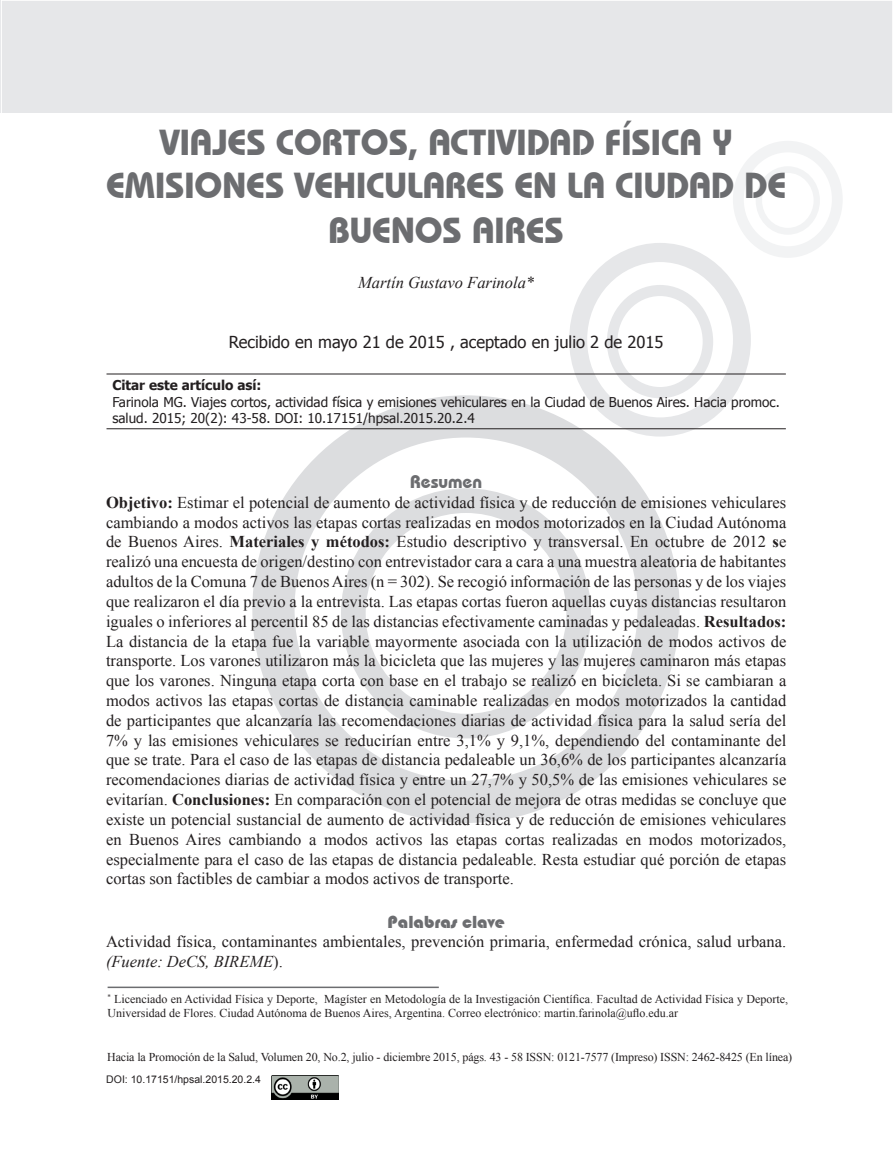
<style>
.page{position:relative;width:893px;height:1149px;background:#fff}
.page>*{position:absolute;margin:0;border:0;box-sizing:border-box;transform-origin:0 0}
.t1{font:700 36px/44.1px "Bauhaus IT Cby BT";color:#6c6d70;text-align:center}
.t2{font:18px "Bauhaus 93";color:#6c6d70}
.t3{font:700 18px "Bauhaus IT Cby BT";color:#6c6d70}
.t4{font:16.5px/19.8px "Times New Roman";color:#231f20;text-align:justify}
.t5{font:16.5px "Tahoma";color:#231f20}
.t6{font:italic 16.5px "Times New Roman";color:#231f20}
.t7{font:13.5px/16.2px "Tahoma";color:#231f20}
.t8{font:700 13.5px "Tahoma";color:#231f20}
.t9{font:12px/14.4px "Times New Roman";color:#231f20}
.t10{font:10.5px "Arial";color:#231f20}
.s1{font-weight:700}
.s2{font-style:italic}
</style>
<div class="page">
<div style="left:0;top:0;width:893px;height:113px;background:#e6e7e9"></div>
<div style="left:569px;top:243px;width:182px;height:193px;background:#e6e7e9;border-radius:50%"></div>
<div style="left:587px;top:262px;width:146px;height:155px;background:#fff;border-radius:50%"></div>
<div style="left:607px;top:285px;width:106px;height:113px;background:#e6e7e9;border-radius:50%"></div>
<div style="left:617px;top:296px;width:86px;height:91px;background:#fff;border-radius:50%"></div>
<div style="left:252px;top:395px;width:428px;height:427px;background:#dcdddf;border-radius:50%"></div>
<div style="left:295px;top:437px;width:342px;height:343px;background:#fff;border-radius:50%"></div>
<div style="left:341px;top:488px;width:250px;height:250px;background:#dcdddf;border-radius:50%"></div>
<div style="left:366px;top:513px;width:200px;height:200px;background:#fff;border-radius:50%"></div>
<div style="left:733px;top:141px;width:110px;height:117px;background:#f2f3f4;border-radius:50%"></div>
<div style="left:744px;top:152px;width:88px;height:94px;background:#fff;border-radius:50%"></div>
<div style="left:756px;top:166px;width:64px;height:69px;background:#f2f3f4;border-radius:50%"></div>
<div style="left:762px;top:173px;width:52px;height:55px;background:#fff;border-radius:50%"></div>
<hr style="left:107px;top:373px;width:679px;height:1px;background:#231f20">
<hr style="left:107px;top:428px;width:679px;height:1px;background:#231f20">
<hr style="left:108px;top:986px;width:331px;height:1px;background:#6c6d70">
<img style="left:272px;top:1075px;width:67px;height:23px">
<h1 class="t1" style="left:106px;top:120px;width:682px">VIAJES CORTOS, ACTIVIDAD FÍSICA Y<br>EMISIONES VEHICULARES EN LA CIUDAD DE<br>BUENOS AIRES</h1>
<p class="t6" style="left:358px;top:271px;width:178px">Martín Gustavo Farinola*</p>
<p class="t5" style="left:229px;top:330px;width:436px">Recibido en mayo 21 de 2015 , aceptado en julio 2 de 2015</p>
<p class="t8" style="left:113px;top:376px;width:150px">Citar este artículo así:</p>
<p class="t7" style="left:113px;top:393px;width:669px">Farinola MG. Viajes cortos, actividad física y emisiones vehiculares en la Ciudad de Buenos Aires. Hacia promoc. salud. 2015; 20(2): 43-58. DOI: 10.17151/hpsal.2015.20.2.4</p>
<p class="t3" style="left:410px;top:470px;width:73px">Resumen</p>
<p class="t4" style="left:106px;top:492px;width:682px"><span class="s1">Objetivo:</span> Estimar el potencial de aumento de actividad física y de reducción de emisiones vehiculares cambiando a modos activos las etapas cortas realizadas en modos motorizados en la Ciudad Autónoma de Buenos Aires. <span class="s1">Materiales y métodos:</span> Estudio descriptivo y transversal. En octubre de 2012 <span class="s1">s</span>e realizó una encuesta de origen/destino con entrevistador cara a cara a una muestra aleatoria de habitantes adultos de la Comuna 7 de Buenos Aires (n = 302). Se recogió información de las personas y de los viajes que realizaron el día previo a la entrevista. Las etapas cortas fueron aquellas cuyas distancias resultaron iguales o inferiores al percentil 85 de las distancias efectivamente caminadas y pedaleadas. <span class="s1">Resultados:<br></span>La distancia de la etapa fue la variable mayormente asociada con la utilización de modos activos de transporte. Los varones utilizaron más la bicicleta que las mujeres y las mujeres caminaron más etapas que los varones. Ninguna etapa corta con base en el trabajo se realizó en bicicleta. Si se cambiaran a modos activos las etapas cortas de distancia caminable realizadas en modos motorizados la cantidad de participantes que alcanzaría las recomendaciones diarias de actividad física para la salud sería del 7% y las emisiones vehiculares se reducirían entre 3,1% y 9,1%, dependiendo del contaminante del que se trate. Para el caso de las etapas de distancia pedaleable un 36,6% de los participantes alcanzaría recomendaciones diarias de actividad física y entre un 27,7% y 50,5% de las emisiones vehiculares se evitarían. <span class="s1">Conclusiones:</span> En comparación con el potencial de mejora de otras medidas se concluye que existe un potencial sustancial de aumento de actividad física y de reducción de emisiones vehiculares en Buenos Aires cambiando a modos activos las etapas cortas realizadas en modos motorizados, especialmente para el caso de las etapas de distancia pedaleable. Resta estudiar qué porción de etapas cortas son factibles de cambiar a modos activos de transporte.</p>
<p class="t2" style="left:388px;top:911px;width:119px">Palabras clave</p>
<p class="t4" style="left:106px;top:931px;width:682px">Actividad física, contaminantes ambientales, prevención primaria, enfermedad crónica, salud urbana. <span class="s2">(Fuente: DeCS, BIREME</span>).</p>
<p class="t9" style="left:108px;top:991px;width:682px"><sup>*</sup> Licenciado en Actividad Física y Deporte, Magíster en Metodología de la Investigación Científica. Facultad de Actividad Física y Deporte,<br>Universidad de Flores. Ciudad Autónoma de Buenos Aires, Argentina. Correo electrónico: martin.farinola@uflo.edu.ar</p>
<p class="t9" style="left:107px;top:1049px;width:687px">Hacia la Promoción de la Salud, Volumen 20, No.2, julio - diciembre 2015, págs. 43 - 58 ISSN: 0121-7577 (Impreso) ISSN: 2462-8425 (En línea)</p>
<p class="t10" style="left:106px;top:1072px;width:156px">DOI: 10.17151/hpsal.2015.20.2.4</p>
</div>
